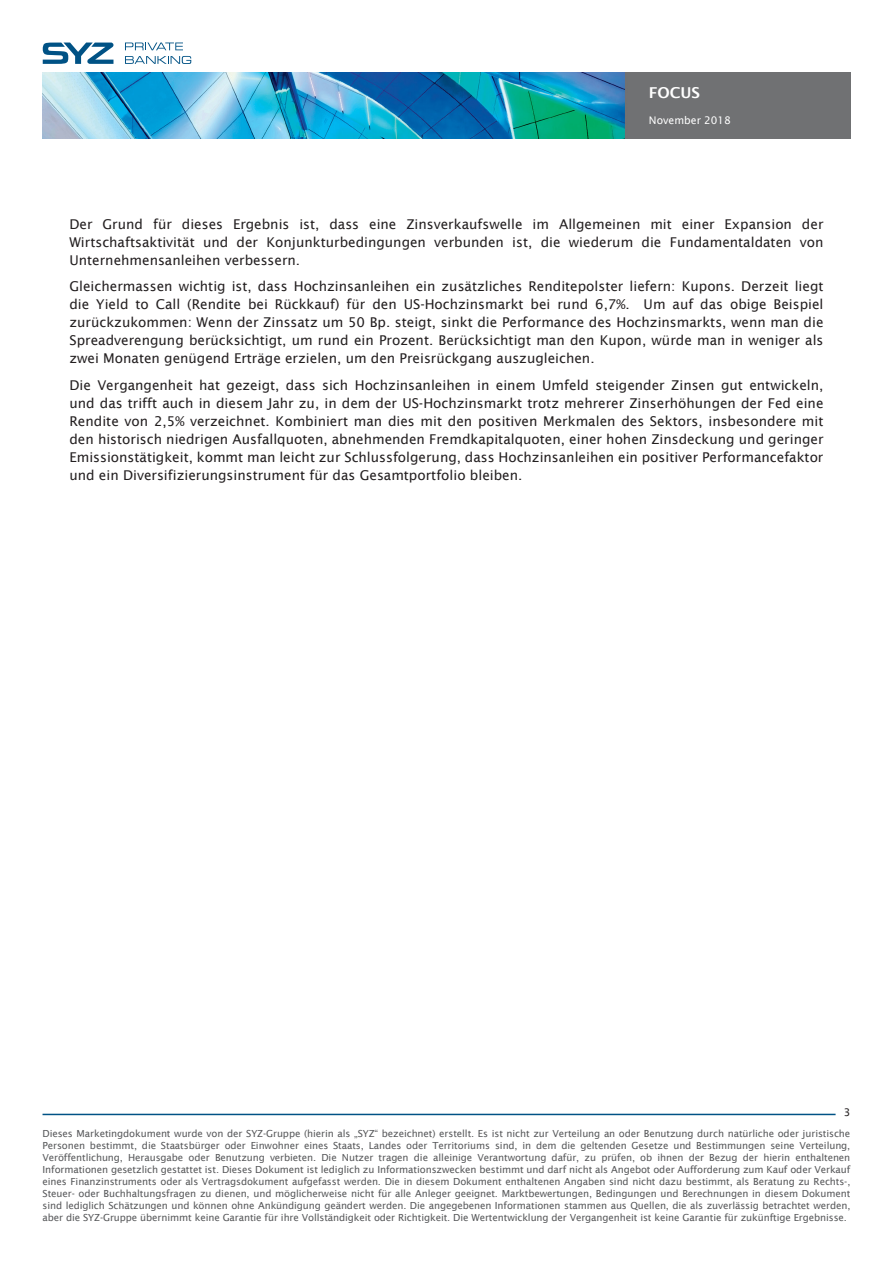
<style>
.page{position:relative;width:893px;height:1263px;background:#fff}
.page>*{position:absolute;margin:0;border:0;box-sizing:border-box;transform-origin:0 0}
.t1{font:600 15px "Lucida Sans";color:#fff}
.Texte_courant{font:13.5px/18px "Lucida Sans";color:#231f20;text-align:justify}
.t2{font:10.5px "Lucida Sans";color:#fff}
.t3{font:10.5px "Lucida Sans";color:#231f20}
.t4{font:9.75px/12px "Lucida Sans";letter-spacing:-.01em;color:#57585a;text-align:justify}
</style>
<div class="page">
<hr style="left:43px;top:1114px;width:793px;height:1px;background:#005285">
<img style="left:43px;top:72px;width:807px;height:66px">
<svg style="left:125px;top:43px;width:58px;height:7px"></svg>
<svg style="left:125px;top:56px;width:66px;height:8px"></svg>
<svg style="left:43px;top:43px;width:71px;height:21px"></svg>
<p class="t1" style="left:649px;top:84px;width:53px">FOCUS</p>
<p class="t2" style="left:649px;top:114px;width:83px">November 2018</p>
<p class="Texte_courant" style="left:69px;top:215px;width:756px">Der Grund für dieses Ergebnis ist, dass eine Zinsverkaufswelle im Allgemeinen mit einer Expansion der Wirtschaftsaktivität und der Konjunkturbedingungen verbunden ist, die wiederum die Fundamentaldaten von Unternehmensanleihen verbessern.</p>
<p class="Texte_courant" style="left:69px;top:277px;width:756px">Gleichermassen wichtig ist, dass Hochzinsanleihen ein zusätzliches Renditepolster liefern: Kupons. Derzeit liegt die Yield to Call (Rendite bei Rückkauf) für den US-Hochzinsmarkt bei rund 6,7%. Um auf das obige Beispiel zurückzukommen: Wenn der Zinssatz um 50 Bp. steigt, sinkt die Performance des Hochzinsmarkts, wenn man die Spreadverengung berücksichtigt, um rund ein Prozent. Berücksichtigt man den Kupon, würde man in weniger als zwei Monaten genügend Erträge erzielen, um den Preisrückgang auszugleichen.</p>
<p class="Texte_courant" style="left:69px;top:376px;width:756px">Die Vergangenheit hat gezeigt, dass sich Hochzinsanleihen in einem Umfeld steigender Zinsen gut entwickeln, und das trifft auch in diesem Jahr zu, in dem der US-Hochzinsmarkt trotz mehrerer Zinserhöhungen der Fed eine Rendite von 2,5% verzeichnet. Kombiniert man dies mit den positiven Merkmalen des Sektors, insbesondere mit den historisch niedrigen Ausfallquoten, abnehmenden Fremdkapitalquoten, einer hohen Zinsdeckung und geringer Emissionstätigkeit, kommt man leicht zur Schlussfolgerung, dass Hochzinsanleihen ein positiver Performancefaktor und ein Diversifizierungsinstrument für das Gesamtportfolio bleiben.</p>
<p class="t3" style="left:844px;top:1106px;width:8px">3</p>
<p class="t4" style="left:43px;top:1127px;width:809px">Dieses Marketingdokument wurde von der SYZ-Gruppe (hierin als „SYZ“ bezeichnet) erstellt. Es ist nicht zur Verteilung an oder Benutzung durch natürliche oder juristische Personen bestimmt, die Staatsbürger oder Einwohner eines Staats, Landes oder Territoriums sind, in dem die geltenden Gesetze und Bestimmungen seine Verteilung, Veröffentlichung, Herausgabe oder Benutzung verbieten. Die Nutzer tragen die alleinige Verantwortung dafür, zu prüfen, ob ihnen der Bezug der hierin enthaltenen Informationen gesetzlich gestattet ist. Dieses Dokument ist lediglich zu Informationszwecken bestimmt und darf nicht als Angebot oder Aufforderung zum Kauf oder Verkauf eines Finanzinstruments oder als Vertragsdokument aufgefasst werden. Die in diesem Dokument enthaltenen Angaben sind nicht dazu bestimmt, als Beratung zu Rechts-, Steuer- oder Buchhaltungsfragen zu dienen, und möglicherweise nicht für alle Anleger geeignet. Marktbewertungen, Bedingungen und Berechnungen in diesem Dokument sind lediglich Schätzungen und können ohne Ankündigung geändert werden. Die angegebenen Informationen stammen aus Quellen, die als zuverlässig betrachtet werden, aber die SYZ-Gruppe übernimmt keine Garantie für ihre Vollständigkeit oder Richtigkeit. Die Wertentwicklung der Vergangenheit ist keine Garantie für zukünftige Ergebnisse.</p>
</div>
